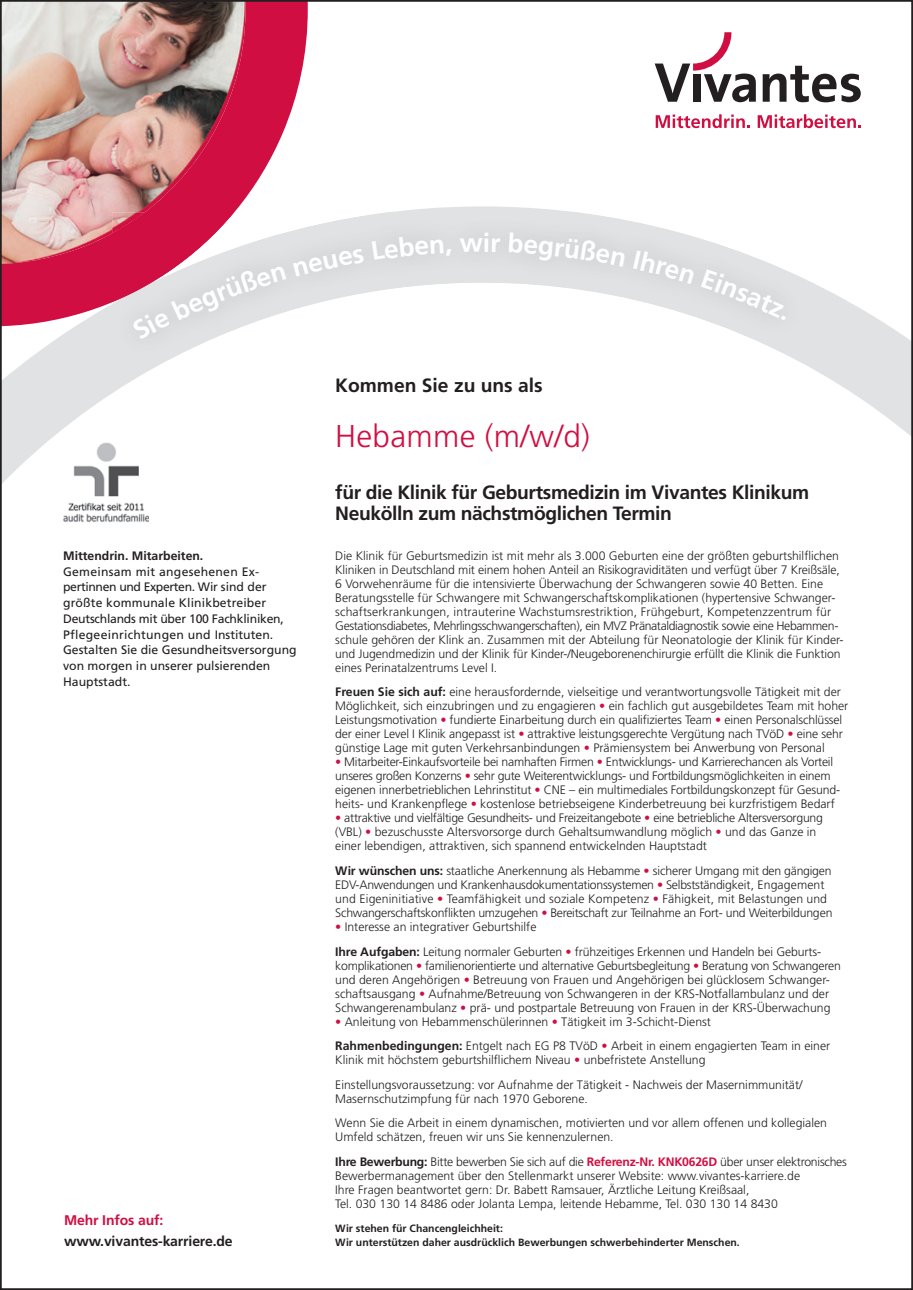
<style>
.page{position:relative;width:913px;height:1290px;background:#fff}
.page>*{position:absolute;margin:0;border:0;box-sizing:border-box;transform-origin:0 0}
.t1{font:300 31.5px "Frutiger";letter-spacing:.01em;color:#d10e41}
.t2{font:700 26.25px "Frutiger";color:#fff}
.t3{font:700 19.25px/21px "Frutiger";letter-spacing:-.02em;color:#231f20}
.t4{font:700 19.25px "Frutiger";color:#231f20}
.t5{font:700 14px "Frutiger";letter-spacing:-.01em;color:#231f20}
.t6{font:700 14px "Frutiger";letter-spacing:-.01em;color:#d10e41}
.t7{font:300 12.25px/14px "Frutiger";color:#231f20}
.t8{font:300 12.25px/14px "Frutiger";letter-spacing:-.02em;color:#231f20}
.t9{font:12.25px/15.8px "Frutiger";color:#231f20}
.t10{font:700 12.25px "Frutiger";color:#231f20}
.t11{font:700 10.5px/14px "Frutiger";color:#231f20}
.s1{font-weight:700}
.s2{color:#d10e41}
.s3{font-weight:700;color:#d10e41}
</style>
<div class="page">
<svg style="left:762px;top:66px;width:99px;height:36px"></svg>
<svg style="left:655px;top:32px;width:101px;height:70px"></svg>
<svg style="left:656px;top:114px;width:94px;height:14px"></svg>
<svg style="left:757px;top:114px;width:104px;height:14px"></svg>
<img style="left:63px;top:518px;width:86px;height:4px">
<svg style="left:3px;top:206px;width:907px;height:312px"></svg>
<img style="left:3px;top:3px;width:305px;height:323px">
<img style="left:112px;top:212px;width:694px;height:148px">
<img style="left:234px;top:212px;width:20px;height:54px">
<img style="left:112px;top:212px;width:122px;height:90px">
<svg style="left:132px;top:266px;width:154px;height:74px;background:#dfd4d9"></svg>
<div style="left:293px;top:248px;width:71px;height:28px;background:#d9dadc"></div>
<div style="left:372px;top:235px;width:80px;height:25px;background:#d9dadc"></div>
<svg style="left:460px;top:238px;width:23px;height:14px"></svg>
<svg style="left:492px;top:238px;width:8px;height:14px"></svg>
<div style="left:509px;top:233px;width:116px;height:33px;background:#d9dadc"></div>
<div style="left:633px;top:251px;width:61px;height:33px;background:#d9dadc"></div>
<div style="left:701px;top:270px;width:85px;height:51px;background:#dcdddf"></div>
<h2 class="t2" style="left:483px;top:230px;width:9px">i</h2>
<p class="t10" style="left:63px;top:550px;width:142px">Mittendrin. Mitarbeiten.</p>
<p class="t9" style="left:63px;top:564px;width:235px">Gemeinsam mit angesehenen Ex&shy;pertinnen und Experten. Wir sind der größte kommunale Klinikbetreiber Deutschlands mit über 100 Fachkliniken, Pflegeeinrichtungen und Instituten.<br>Gestalten Sie die Gesundheitsversorgung von morgen in unserer pulsierenden Hauptstadt.</p>
<p class="t6" style="left:64px;top:1213px;width:101px">Mehr Infos auf:</p>
<p class="t5" style="left:64px;top:1234px;width:170px">www.vivantes-karriere.de</p>
<h3 class="t4" style="left:335px;top:376px;width:209px">Kommen Sie zu uns als</h3>
<h1 class="t1" style="left:335px;top:421px;width:256px">Hebamme (m/w/d)</h1>
<h3 class="t3" style="left:335px;top:483px;width:475px">für die Klinik für Geburtsmedizin im Vivantes Klinikum<br>Neukölln zum nächstmöglichen Termin</h3>
<p class="t7" style="left:335px;top:549px;width:510px">Die Klinik für Geburtsmedizin ist mit mehr als 3.000 Geburten eine der größten geburtshilflichen Kliniken in Deutschland mit einem hohen Anteil an Risikograviditäten und verfügt über 7 Kreißsäle, 6 Vorwehenräume für die intensivierte Überwachung der Schwangeren sowie 40 Betten. Eine Beratungsstelle für Schwangere mit Schwangerschaftskomplikationen (hypertensive Schwanger&shy;schaftserkrankungen, intrauterine Wachstumsrestriktion, Frühgeburt, Kompetenzzentrum für Gestationsdiabetes, Mehrlingsschwangerschaften), ein MVZ Pränataldiagnostik sowie eine Hebammen&shy;schule gehören der Klink an. Zusammen mit der Abteilung für Neonatologie der Klinik für Kinder&shy;und Jugendmedizin und der Klinik für Kinder-/Neugeborenenchirurgie erfüllt die Klinik die Funktion eines Perinatalzentrums Level I.</p>
<p class="t7" style="left:335px;top:686px;width:515px"><span class="s1">Freuen Sie sich auf:</span> eine herausfordernde, vielseitige und verantwortungsvolle Tätigkeit mit der Möglichkeit, sich einzubringen und zu engagieren <span class="s2">•</span> ein fachlich gut ausgebildetes Team mit hoher Leistungsmotivation <span class="s2">•</span> fundierte Einarbeitung durch ein qualifiziertes Team <span class="s2">•</span> einen Personalschlüssel der einer Level I Klinik angepasst ist <span class="s2">•</span> attraktive leistungsgerechte Vergütung nach TVöD <span class="s2">•</span> eine sehr günstige Lage mit guten Verkehrsanbindungen <span class="s2">•</span> Prämiensystem bei Anwerbung von Personal</p>
<p class="t7" style="left:335px;top:756px;width:506px"><span class="s2">•</span> Mitarbeiter-Einkaufsvorteile bei namhaften Firmen <span class="s2">•</span> Entwicklungs- und Karrierechancen als Vorteil unseres großen Konzerns <span class="s2">•</span> sehr gute Weiterentwicklungs- und Fortbildungsmöglichkeiten in einem eigenen innerbetrieblichen Lehrinstitut <span class="s2">•</span> CNE – ein multimediales Fortbildungskonzept für Gesund&shy;heits- und Krankenpflege <span class="s2">•</span> kostenlose betriebseigene Kinderbetreuung bei kurzfristigem Bedarf</p>
<p class="t7" style="left:335px;top:812px;width:489px"><span class="s2">•</span> attraktive und vielfältige Gesundheits- und Freizeitangebote <span class="s2">•</span> eine betriebliche Altersversorgung (VBL) <span class="s2">•</span> bezuschusste Altersvorsorge durch Gehaltsumwandlung möglich <span class="s2">•</span> und das Ganze in einer lebendigen, attraktiven, sich spannend entwickelnden Hauptstadt</p>
<p class="t8" style="left:335px;top:864px;width:499px"><span class="s1">Wir wünschen uns:</span> staatliche Anerkennung als Hebamme <span class="s2">•</span> sicherer Umgang mit den gängigen EDV-Anwendungen und Krankenhausdokumentationssystemen <span class="s2">•</span> Selbstständigkeit, Engagement und Eigeninitiative <span class="s2">•</span> Teamfähigkeit und soziale Kompetenz <span class="s2">•</span> Fähigkeit, mit Belastungen und Schwangerschaftskonflikten umzugehen <span class="s2">•</span> Bereitschaft zur Teilnahme an Fort- und Weiterbildungen</p>
<p class="t7" style="left:335px;top:915px;width:487px;line-height:24.5px"><span class="s2">•</span> Interesse an integrativer Geburtshilfe<br><span class="s1">Ihre Aufgaben:</span> Leitung normaler Geburten <span class="s2">•</span> frühzeitiges Erkennen und Handeln bei Geburts-</p>
<p class="t7" style="left:335px;top:959px;width:507px">komplikationen <span class="s2">•</span> familienorientierte und alternative Geburtsbegleitung <span class="s2">•</span> Beratung von Schwangeren und deren Angehörigen <span class="s2">•</span> Betreuung von Frauen und Angehörigen bei glücklosem Schwanger&shy;schaftsausgang <span class="s2">•</span> Aufnahme/Betreuung von Schwangeren in der KRS-Notfallambulanz und der Schwangerenambulanz <span class="s2">•</span> prä- und postpartale Betreuung von Frauen in der KRS-Überwachung</p>
<p class="t7" style="left:335px;top:1010px;width:496px;line-height:24.5px"><span class="s2">•</span> Anleitung von Hebammenschülerinnen <span class="s2">•</span> Tätigkeit im 3-Schicht-Dienst<br><span class="s1">Rahmenbedingungen:</span> Entgelt nach EG P8 TVöD <span class="s2">•</span> Arbeit in einem engagierten Team in einer</p>
<p class="t7" style="left:335px;top:1048px;width:469px;line-height:24.5px">Klinik mit höchstem geburtshilflichem Niveau <span class="s2">•</span> unbefristete Anstellung<br>Einstellungsvoraussetzung: vor Aufnahme der Tätigkeit - Nachweis der Masernimmunität/</p>
<p class="t7" style="left:335px;top:1087px;width:493px;line-height:24.5px">Masernschutzimpfung für nach 1970 Geborene.<br>Wenn Sie die Arbeit in einem dynamischen, motivierten und vor allem offenen und kollegialen</p>
<p class="t8" style="left:335px;top:1125px;width:513px;line-height:24.5px">Umfeld schätzen, freuen wir uns Sie kennenzulernen.<br><span class="s1">Ihre Bewerbung:</span> Bitte bewerben Sie sich auf die <span class="s3">Referenz-Nr. KNK0626D</span> über unser elektronisches</p>
<p class="t7" style="left:335px;top:1169px;width:466px">Bewerbermanagement über den Stellenmarkt unserer Website: www.vivantes-karriere.de<br>Ihre Fragen beantwortet gern: Dr. Babett Ramsauer, Ärztliche Leitung Kreißsaal,<br>Tel. 030 130 14 8486 oder Jolanta Lempa, leitende Hebamme, Tel. 030 130 14 8430</p>
<p class="t11" style="left:335px;top:1222px;width:406px">Wir stehen für Chancengleichheit:<br>Wir unterstützen daher ausdrücklich Bewerbungen schwerbehinderter Menschen.</p>
</div>
